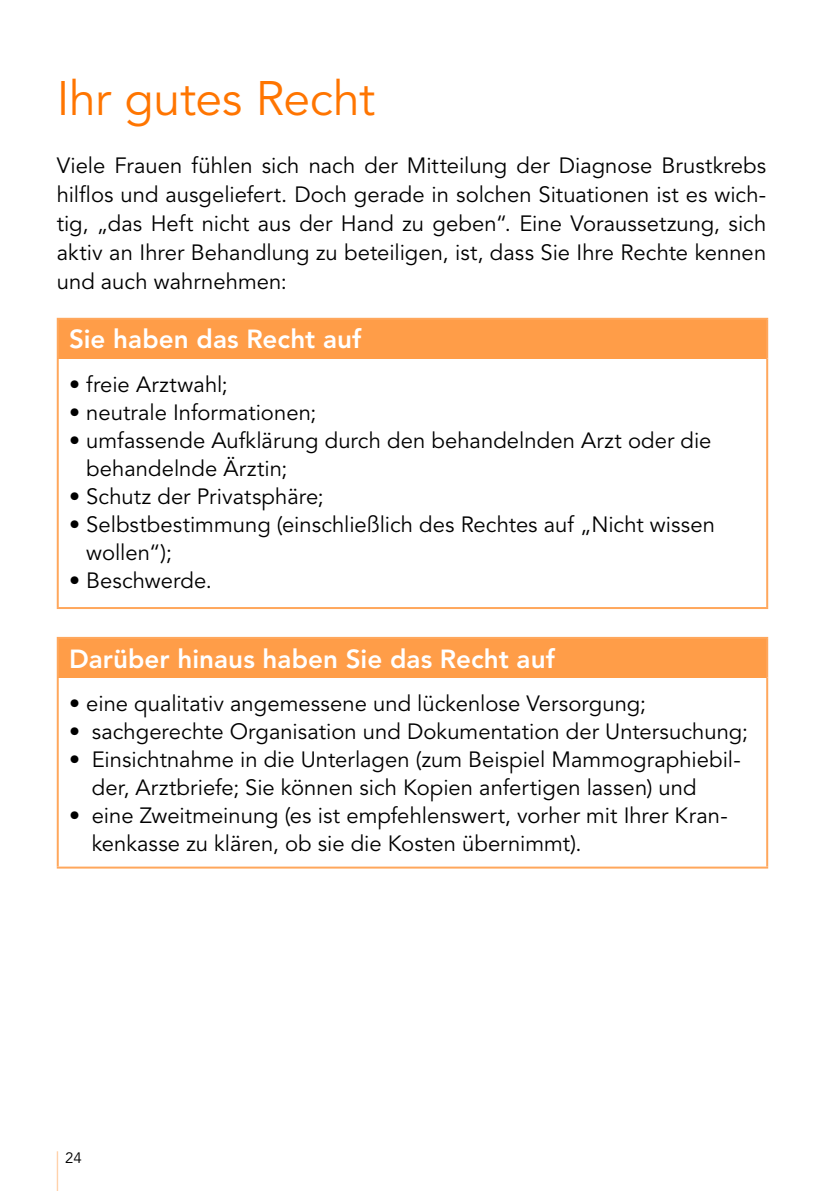
<style>
.page{position:relative;width:840px;height:1191px;background:#fff}
.page>*{position:absolute;margin:0;border:0;box-sizing:border-box;transform-origin:0 0}
.t1{font:48px "Avenir LT Std";letter-spacing:-.005em;color:#ff7500}
.t2{font:800 26px "Avenir LT Std";color:#fff}
.t3{font:22px/29px "Avenir LT Std";color:#000}
.t4{font:15px "Avenir LT Std";color:#000}
</style>
<div class="page">
<hr style="left:57px;top:1151px;width:1px;height:40px;background:#ffd2ab">
<div style="left:58px;top:319px;width:708px;height:39px;background:#ff9d48"></div>
<hr style="left:57px;top:318px;width:710px;height:2px;background:#ffa75c">
<hr style="left:57px;top:320px;width:2px;height:38px;background:#ffa75c">
<hr style="left:765px;top:320px;width:2px;height:38px;background:#ffa75c">
<hr style="left:57px;top:358px;width:2px;height:249px;background:#ffa75c">
<hr style="left:765px;top:358px;width:2px;height:249px;background:#ffa75c">
<hr style="left:57px;top:607px;width:710px;height:2px;background:#ffa75c">
<div style="left:58px;top:638px;width:708px;height:39px;background:#ff9d48"></div>
<hr style="left:57px;top:637px;width:710px;height:2px;background:#ffa75c">
<hr style="left:57px;top:639px;width:2px;height:38px;background:#ffa75c">
<hr style="left:765px;top:639px;width:2px;height:38px;background:#ffa75c">
<hr style="left:57px;top:677px;width:2px;height:189px;background:#ffa75c">
<hr style="left:765px;top:677px;width:2px;height:189px;background:#ffa75c">
<hr style="left:57px;top:866px;width:710px;height:2px;background:#ffa75c">
<h1 class="t1" style="left:57px;top:71px;width:319px">Ihr gutes Recht</h1>
<p class="t3" style="left:57px;top:151px;width:710px;text-align:justify">Viele Frauen fühlen sich nach der Mitteilung der Diagnose Brustkrebs hilflos und ausgeliefert. Doch gerade in solchen Situationen ist es wich&shy;tig, „das Heft nicht aus der Hand zu geben“. Eine Voraussetzung, sich aktiv an Ihrer Behandlung zu beteiligen, ist, dass Sie Ihre Rechte kennen und auch wahrnehmen:</p>
<p class="t2" style="left:69px;top:324px;width:293px">Sie haben das Recht auf</p>
<p class="t3" style="left:69px;top:371px;width:160px">• freie Arztwahl;</p>
<p class="t3" style="left:69px;top:399px;width:248px">• neutrale Informationen;</p>
<p class="t3" style="left:86px;top:427px;width:626px;line-height:28px;text-indent:-17px">• umfassende Aufklärung durch den behandelnden Arzt oder die behandelnde Ärztin;</p>
<p class="t3" style="left:69px;top:483px;width:256px">• Schutz der Privatsphäre;</p>
<p class="t3" style="left:86px;top:511px;width:630px;line-height:28px;text-indent:-17px">• Selbstbestimmung (einschließlich des Rechtes auf „Nicht wissen wollen“);</p>
<p class="t3" style="left:69px;top:567px;width:144px">• Beschwerde.</p>
<p class="t2" style="left:69px;top:643px;width:487px">Darüber hinaus haben Sie das Recht auf</p>
<p class="t3" style="left:69px;top:690px;width:578px">• eine qualitativ angemessene und lückenlose Versorgung;</p>
<p class="t3" style="left:69px;top:718px;width:679px">• sachgerechte Organisation und Dokumentation der Untersuchung;</p>
<p class="t3" style="left:92px;top:746px;width:650px;line-height:28px;text-indent:-23px">• Einsichtnahme in die Unterlagen (zum Beispiel Mammographiebil&shy;der, Arztbriefe; Sie können sich Kopien anfertigen lassen) und</p>
<p class="t3" style="left:92px;top:802px;width:637px;line-height:28px;text-indent:-23px">• eine Zweitmeinung (es ist empfehlenswert, vorher mit Ihrer Kran&shy;kenkasse zu klären, ob sie die Kosten übernimmt).</p>
<p class="t4" style="left:65px;top:1148px;width:18px">24</p>
</div>
